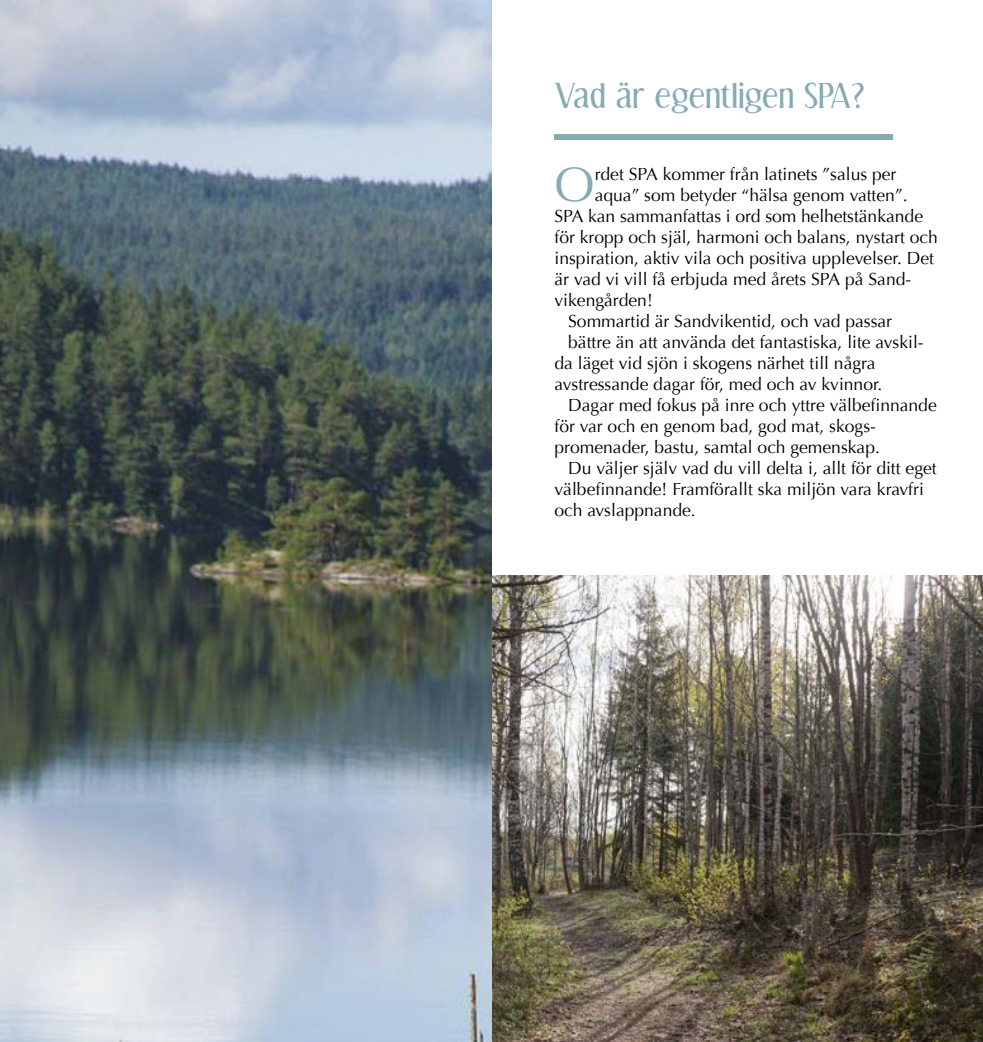
<style>
.page{position:relative;width:983px;height:1042px;background:#fff}
.page>*{position:absolute;margin:0;border:0;box-sizing:border-box;transform-origin:0 0}
.t1{font:48.12px "Optima";color:#86abb3}
.t2{font:33.25px "Effloresce Antique";color:#86abb3}
.t3{font:17.5px "Optima";color:#000}
</style>
<div class="page">
<img style="left:491px;top:575px;width:491px;height:467px">
<div style="left:554px;top:134px;width:338px;height:6px;background:#86abb3"></div>
<img style="left:0;top:0;width:491px;height:1042px">
<h2 class="t2" style="left:554px;top:77px;width:312px">Vad är egentligen SPA?</h2>
<h1 class="t1" style="left:554px;top:157px;width:42px">O</h1>
<p class="t3" style="left:594px;top:164px;width:303px">rdet SPA kommer från latinets ”salus per</p>
<p class="t3" style="left:594px;top:185px;width:314px">aqua” som betyder “hälsa genom vatten”.</p>
<p class="t3" style="left:554px;top:206px;width:370px">SPA kan sammanfattas i ord som helhetstänkande</p>
<p class="t3" style="left:554px;top:227px;width:384px">för kropp och själ, harmoni och balans, nystart och</p>
<p class="t3" style="left:554px;top:248px;width:381px">inspiration, aktiv vila och positiva upplevelser. Det</p>
<p class="t3" style="left:554px;top:269px;width:358px">är vad vi vill få erbjuda med årets SPA på Sand-</p>
<p class="t3" style="left:554px;top:290px;width:100px">vikengården!</p>
<p class="t3" style="left:568px;top:311px;width:325px">Sommartid är Sandvikentid, och vad passar</p>
<p class="t3" style="left:568px;top:332px;width:357px">bättre än att använda det fantastiska, lite avskil-</p>
<p class="t3" style="left:554px;top:353px;width:322px">da läget vid sjön i skogens närhet till några</p>
<p class="t3" style="left:554px;top:374px;width:329px">avstressande dagar för, med och av kvinnor.</p>
<p class="t3" style="left:568px;top:395px;width:370px">Dagar med fokus på inre och yttre välbefinnande</p>
<p class="t3" style="left:554px;top:416px;width:323px">för var och en genom bad, god mat, skogs-</p>
<p class="t3" style="left:554px;top:437px;width:327px">promenader, bastu, samtal och gemenskap.</p>
<p class="t3" style="left:568px;top:458px;width:370px">Du väljer själv vad du vill delta i, allt för ditt eget</p>
<p class="t3" style="left:554px;top:479px;width:371px">välbefinnande! Framförallt ska miljön vara kravfri</p>
<p class="t3" style="left:554px;top:500px;width:143px">och avslappnande.</p>
</div>
